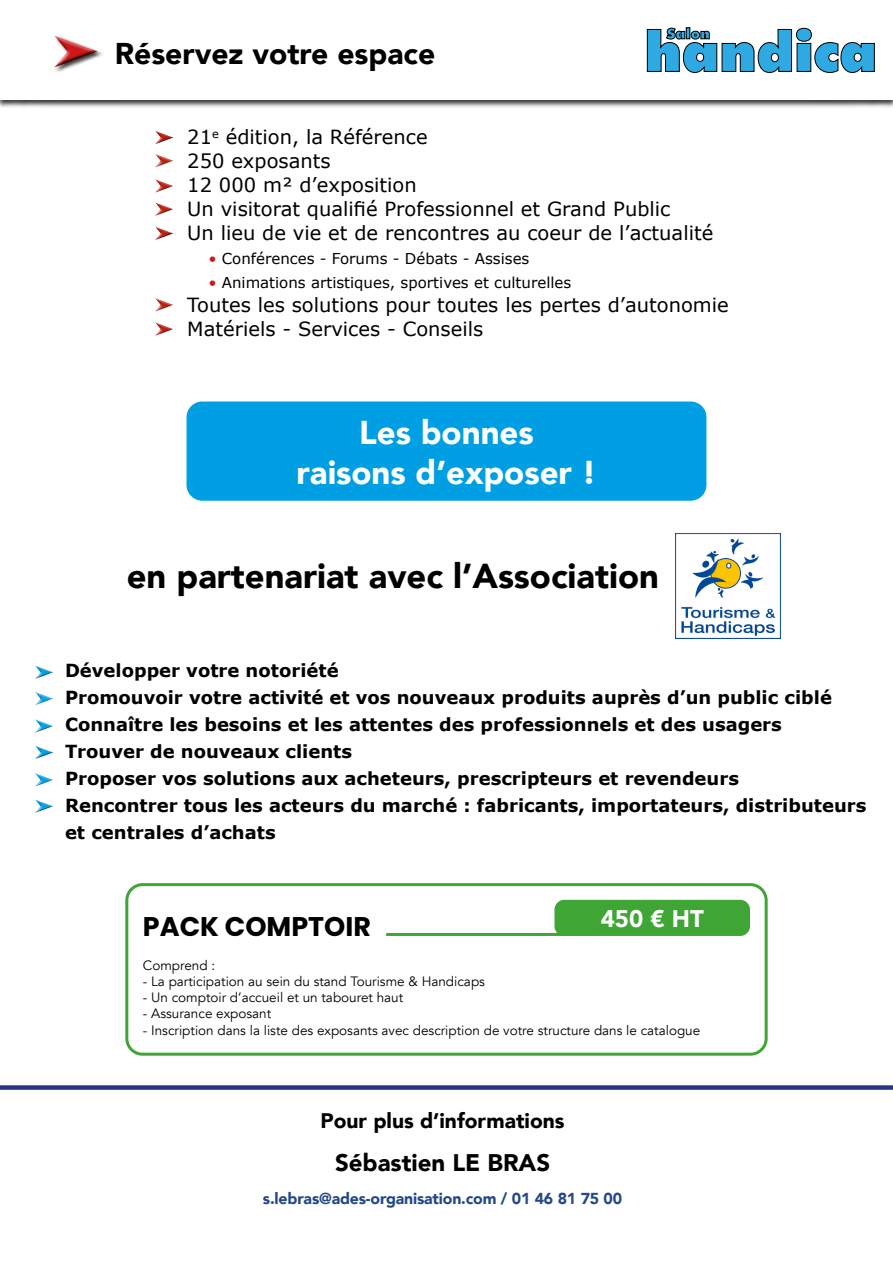
<style>
.page{position:relative;width:893px;height:1263px;background:#fff}
.page>*{position:absolute;margin:0;border:0;box-sizing:border-box;transform-origin:0 0}
.t1{font:900 34.5px "Avenir";color:#000}
.t2{font:900 33px/39.6px "Avenir";color:#fff;text-align:center}
.t3{font:900 30px "Avenir";color:#000}
.t4{font:700 27px "Poppins";color:#000}
.t5{font:900 24px "Avenir";color:#000}
.t6{font:900 24px "Avenir";color:#fff}
.t7{font:900 21px "Avenir";color:#000}
.t8{font:19.5px/24px "Verdana";color:#000}
.t9{font:700 18px/27px "Verdana";color:#000}
.t10{font:900 15.9px "Avenir";letter-spacing:-.01em;color:#244986}
.t11{font:15px "Verdana";color:#000}
.t12{font:13.5px "Avenir";color:#000}
.s1{color:#cd1719}
</style>
<div class="page">
<div style="left:0;top:0;width:893px;height:108px;background:#000;opacity:.75"></div>
<div style="left:0;top:0;width:893px;height:99px;background:#fff"></div>
<div style="left:54px;top:34px;width:50px;height:39px;background:#000;opacity:.75"></div>
<div style="left:50px;top:32px;width:50px;height:36px;background:#fff"></div>
<div style="left:51px;top:38px;width:50px;height:30px;background:#000;opacity:.75"></div>
<img style="left:676px;top:534px;width:104px;height:104px">
<div style="left:0;top:1085px;width:893px;height:5px;background:#283583"></div>
<div style="left:187px;top:401px;width:519px;height:100px;background:#009fe3;border-radius:16px"></div>
<div style="left:33px;top:667px;width:22px;height:14px;background:#000;opacity:.75"></div>
<div style="left:33px;top:693px;width:22px;height:14px;background:#000;opacity:.75"></div>
<div style="left:33px;top:720px;width:22px;height:14px;background:#000;opacity:.75"></div>
<div style="left:33px;top:747px;width:22px;height:14px;background:#000;opacity:.75"></div>
<div style="left:33px;top:774px;width:22px;height:14px;background:#000;opacity:.75"></div>
<div style="left:33px;top:800px;width:22px;height:15px;background:#000;opacity:.75"></div>
<svg style="left:647px;top:28px;width:228px;height:45px"></svg>
<div style="left:153px;top:132px;width:23px;height:14px;background:#000;opacity:.75"></div>
<div style="left:153px;top:155px;width:23px;height:14px;background:#000;opacity:.75"></div>
<div style="left:153px;top:180px;width:23px;height:14px;background:#000;opacity:.75"></div>
<div style="left:153px;top:203px;width:23px;height:15px;background:#000;opacity:.75"></div>
<div style="left:153px;top:228px;width:23px;height:14px;background:#000;opacity:.75"></div>
<div style="left:153px;top:299px;width:23px;height:14px;background:#000;opacity:.75"></div>
<div style="left:153px;top:323px;width:23px;height:14px;background:#000;opacity:.75"></div>
<div style="left:554px;top:900px;width:196px;height:36px;background:#3fa535;border-radius:10px"></div>
<div style="left:125px;top:883px;width:643px;height:173px;border:3px solid #3fa535;border-radius:16px"></div>
<hr style="left:386px;top:933px;width:208px;height:3px;background:#3fa535">
<h3 class="t3" style="left:115px;top:28px;width:322px">Réservez votre espace</h3>
<p class="t8" style="left:187px;top:126px;width:528px">21<sup>e</sup> édition, la Référence<br>250 exposants<br>12 000 m² d’exposition<br>Un visitorat qualifié Professionnel et Grand Public<br>Un lieu de vie et de rencontres au coeur de l’actualité</p>
<p class="t11" style="left:208px;top:249px;width:323px"><span class="s1">•</span> Conférences - Forums - Débats - Assises</p>
<p class="t11" style="left:208px;top:273px;width:364px"><span class="s1">•</span> Animations artistiques, sportives et culturelles</p>
<p class="t8" style="left:187px;top:294px;width:543px">Toutes les solutions pour toutes les pertes d’autonomie<br>Matériels - Services - Conseils</p>
<h2 class="t2" style="left:296px;top:412px;width:301px">Les bonnes<br>raisons d’exposer !</h2>
<h1 class="t1" style="left:127px;top:546px;width:534px">en partenariat avec l’Association</h1>
<p class="t9" style="left:65px;top:657px;width:803px">Développer votre notoriété<br>Promouvoir votre activité et vos nouveaux produits auprès d’un public ciblé Connaître les besoins et les attentes des professionnels et des usagers<br>Trouver de nouveaux clients<br>Proposer vos solutions aux acheteurs, prescripteurs et revendeurs<br>Rencontrer tous les acteurs du marché : fabricants, importateurs, distributeurs et centrales d’achats</p>
<h3 class="t6" style="left:601px;top:898px;width:105px">450 € HT</h3>
<h3 class="t4" style="left:143px;top:910px;width:230px">PACK COMPTOIR</h3>
<p class="t12" style="left:143px;top:957px;width:74px">Comprend :</p>
<p class="t12" style="left:143px;top:973px;width:343px">- La participation au sein du stand Tourisme &amp; Handicaps</p>
<p class="t12" style="left:143px;top:989px;width:262px">- Un comptoir d’accueil et un tabouret haut</p>
<p class="t12" style="left:143px;top:1006px;width:130px">- Assurance exposant</p>
<p class="t12" style="left:143px;top:1022px;width:559px">- Inscription dans la liste des exposants avec description de votre structure dans le catalogue</p>
<p class="t7" style="left:320px;top:1102px;width:246px">Pour plus d’informations</p>
<h3 class="t5" style="left:335px;top:1142px;width:217px">Sébastien LE BRAS</h3>
<p class="t10" style="left:263px;top:1185px;width:361px">s.lebras@ades-organisation.com / 01 46 81 75 00</p>
</div>
